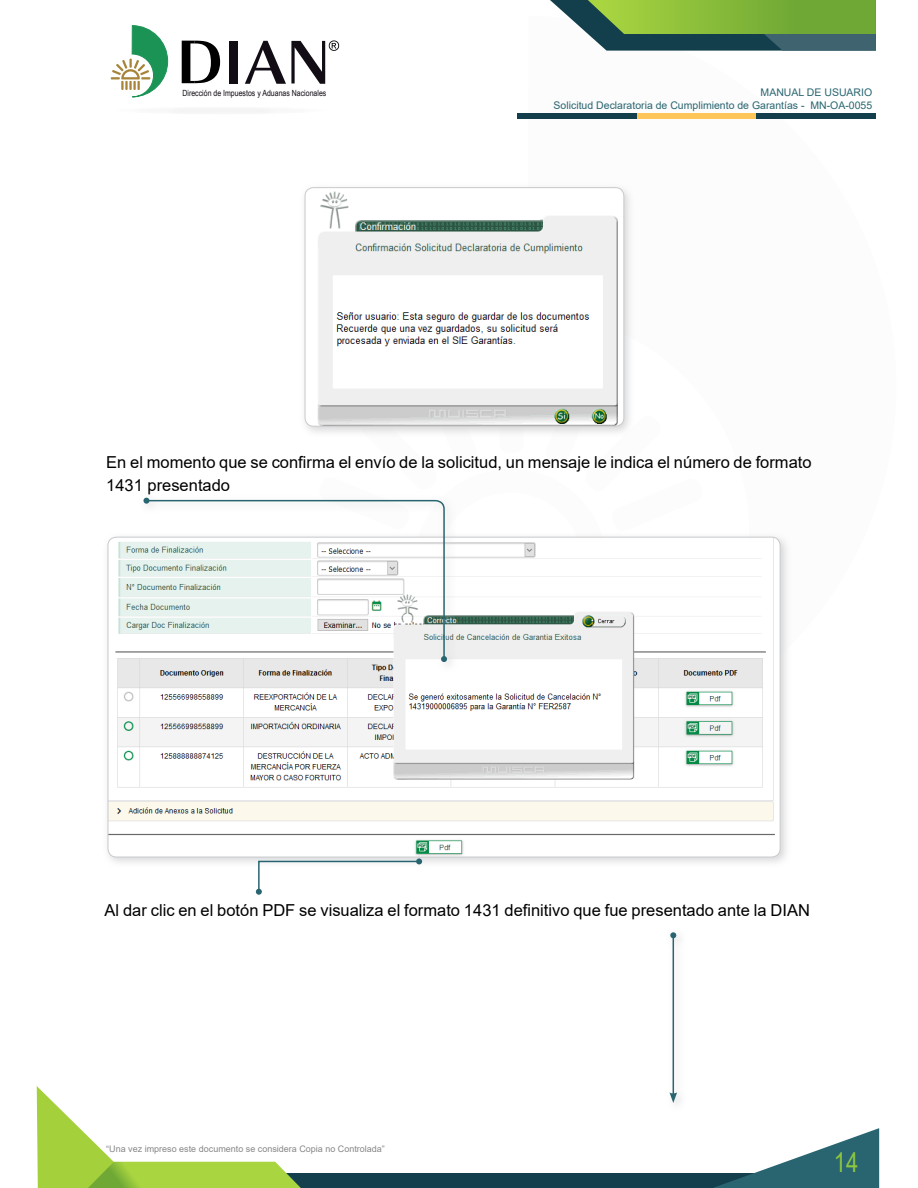
<style>
.page{position:relative;width:918px;height:1188px;background:#fff}
.page>*{position:absolute;margin:0;border:0;box-sizing:border-box;transform-origin:0 0}
.t1{font:27px "Arial Narrow";color:#8dc63f}
.t2{font:16.5px/22.5px "Arial";color:#000}
.t3{font:10.5px/12.6px "Arial";color:#296570;text-align:right}
.t4{font:9px "Arial";color:#87878a}
.t5{font:8.55px "Arial Narrow";color:#120c15}
</style>
<div class="page">
<div style="left:229px;top:41px;width:8px;height:42px;background:#120c15"></div>
<svg style="left:182px;top:41px;width:38px;height:42px"></svg>
<svg style="left:111px;top:25px;width:57px;height:73px"></svg>
<svg style="left:245px;top:40px;width:94px;height:44px"></svg>
<div style="left:256px;top:1173px;width:555px;height:15px;background:#14404d"></div>
<svg style="left:37px;top:1086px;width:264px;height:102px"></svg>
<svg style="left:714px;top:1128px;width:165px;height:60px"></svg>
<div style="left:517px;top:114px;width:120px;height:5px;background:#133f4c"></div>
<svg style="left:637px;top:114px;width:119px;height:5px"></svg>
<div style="left:756px;top:114px;width:120px;height:5px;background:#133f4c"></div>
<div style="left:111px;top:106px;width:220px;height:9px;background:#f8f8f8;border-radius:50%"></div>
<svg style="left:550px;top:0;width:326px;height:51px;background:#6b9655"></svg>
<div style="left:102px;top:532px;width:689px;height:336px;background:#c9cacc;opacity:.75"></div>
<img style="left:108px;top:537px;width:672px;height:320px">
<div style="left:51px;top:9px;width:326px;height:115px;border:2px solid #fff;border-radius:9px"></div>
<svg style="left:256px;top:858px;width:166px;height:37px"></svg>
<div style="left:665px;top:927px;width:22px;height:186px;background:#c9cacc;opacity:.75"></div>
<hr style="left:673px;top:935px;width:1px;height:160px;background:#296570">
<svg style="left:670px;top:932px;width:6px;height:6px"></svg>
<svg style="left:669px;top:1092px;width:8px;height:11px"></svg>
<div style="left:299px;top:183px;width:336px;height:254px;background:#c9cacc;opacity:.75"></div>
<img style="left:305px;top:188px;width:319px;height:238px">
<div style="left:305px;top:187px;width:319px;height:239px;border:1px solid #c9cacc;border-radius:9px"></div>
<div style="left:139px;top:493px;width:319px;height:180px;background:#c9cacc;opacity:.75"></div>
<svg style="left:145px;top:499px;width:301px;height:162px"></svg>
<svg style="left:143px;top:498px;width:6px;height:6px"></svg>
<svg style="left:441px;top:656px;width:6px;height:6px"></svg>
<p class="t5" style="left:182px;top:86px;width:145px">Dirección de Impuestos y Aduanas Nacionales</p>
<p class="t3" style="left:554px;top:86px;width:320px">MANUAL DE USUARIO<br>Solicitud Declaratoria de Cumplimiento de Garantías - MN-OA-0055</p>
<p class="t2" style="left:106px;top:451px;width:707px">En el momento que se confirma el envío de la solicitud, un mensaje le indica el número de formato<br>1431 presentado</p>
<p class="t2" style="left:105px;top:899px;width:707px">Al dar clic en el botón PDF se visualiza el formato 1431 definitivo que fue presentado ante la DIAN</p>
<p class="t4" style="left:106px;top:1143px;width:280px">“Una vez impreso este documento se considera Copia no Controlada”</p>
<h1 class="t1" style="left:834px;top:1143px;width:26px">14</h1>
</div>
